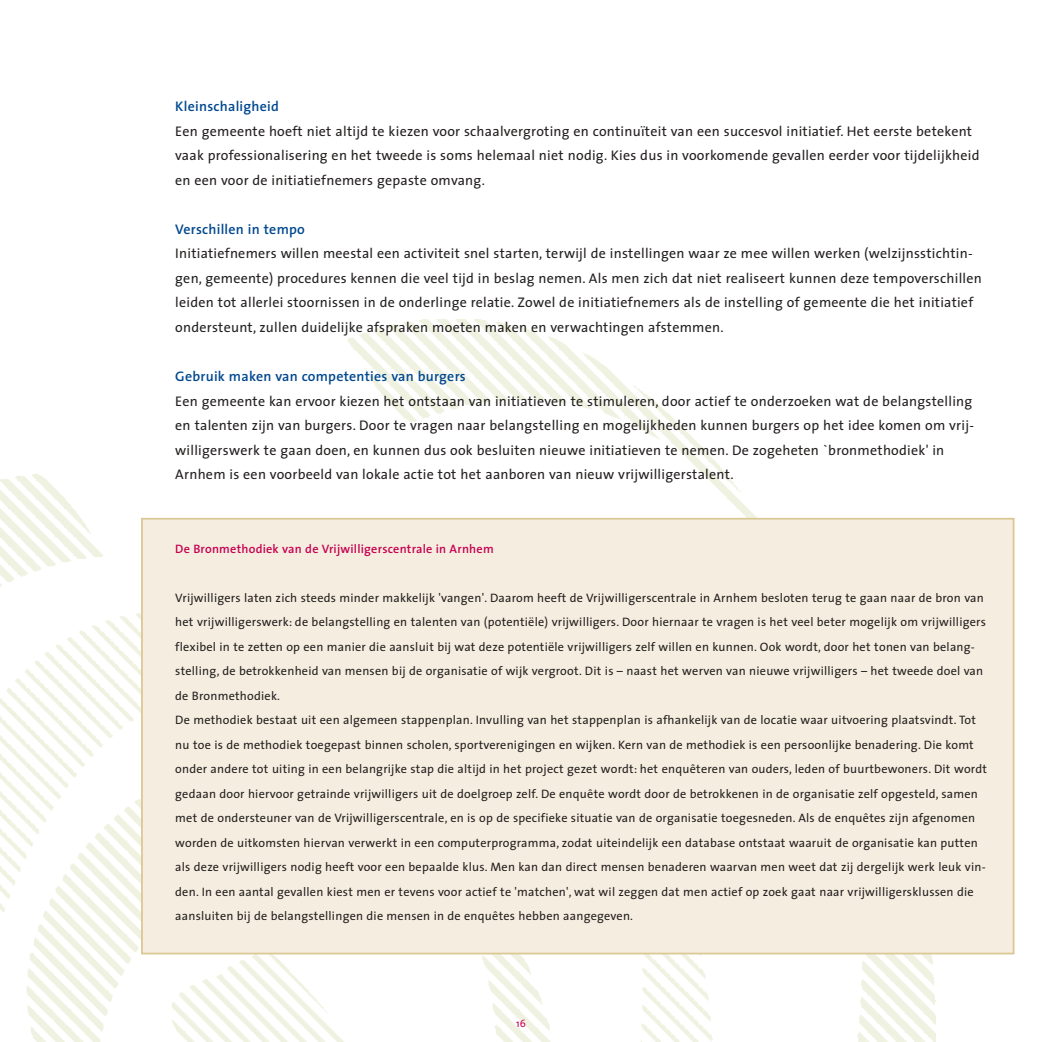
<style>
.page{position:relative;width:1042px;height:1042px;background:#fff}
.page>*{position:absolute;margin:0;border:0;box-sizing:border-box;transform-origin:0 0}
.t1{font:14px/24.5px "The Sans";letter-spacing:.02em;color:#231f1f}
.t2{font:600 14px "The Sans";letter-spacing:.02em;color:#004890}
.t3{font:12.25px/24.5px "The Sans";letter-spacing:.02em;color:#231f1f}
.t4{font:600 12.25px "The Sans";letter-spacing:.02em;color:#c60051}
.t5{font:10.5px "The Sans";color:#c60051}
</style>
<div class="page">
<img style="left:1px;top:320px;width:934px;height:721px">
<div style="left:142px;top:518px;width:871px;height:435px;background:#f5eee0"></div>
<div style="left:141px;top:517px;width:873px;height:437px;border:2px solid #dbc793"></div>
<p class="t2" style="left:175px;top:101px;width:105px">Kleinschaligheid</p>
<p class="t1" style="left:175px;top:120px;width:805px">Een gemeente hoeft niet altijd te kiezen voor schaalvergroting en continuïteit van een succesvol initiatief. Het eerste betekent vaak professionalisering en het tweede is soms helemaal niet nodig. Kies dus in voorkomende gevallen eerder voor tijdelijkheid en een voor de initiatiefnemers gepaste omvang.</p>
<p class="t2" style="left:175px;top:223px;width:131px">Verschillen in tempo</p>
<p class="t1" style="left:175px;top:243px;width:808px">Initiatiefnemers willen meestal een activiteit snel starten, terwijl de instellingen waar ze mee willen werken (welzijnsstichtin&shy;gen, gemeente) procedures kennen die veel tijd in beslag nemen. Als men zich dat niet realiseert kunnen deze tempoverschillen leiden tot allerlei stoornissen in de onderlinge relatie. Zowel de initiatiefnemers als de instelling of gemeente die het initiatief ondersteunt, zullen duidelijke afspraken moeten maken en verwachtingen afstemmen.</p>
<p class="t2" style="left:175px;top:370px;width:292px">Gebruik maken van competenties van burgers</p>
<p class="t1" style="left:175px;top:390px;width:800px">Een gemeente kan ervoor kiezen het ontstaan van initiatieven te stimuleren, door actief te onderzoeken wat de belangstelling en talenten zijn van burgers. Door te vragen naar belangstelling en mogelijkheden kunnen burgers op het idee komen om vrij&shy;willigerswerk te gaan doen, en kunnen dus ook besluiten nieuwe initiatieven te nemen. De zogeheten `bronmethodiek' in Arnhem is een voorbeeld van lokale actie tot het aanboren van nieuw vrijwilligerstalent.</p>
<p class="t4" style="left:175px;top:543px;width:320px">De Bronmethodiek van de Vrijwilligerscentrale in Arnhem</p>
<p class="t3" style="left:175px;top:586px;width:813px">Vrijwilligers laten zich steeds minder makkelijk 'vangen'. Daarom heeft de Vrijwilligerscentrale in Arnhem besloten terug te gaan naar de bron van het vrijwilligerswerk: de belangstelling en talenten van (potentiële) vrijwilligers. Door hiernaar te vragen is het veel beter mogelijk om vrijwilligers flexibel in te zetten op een manier die aansluit bij wat deze potentiële vrijwilligers zelf willen en kunnen. Ook wordt, door het tonen van belang&shy;stelling, de betrokkenheid van mensen bij de organisatie of wijk vergroot. Dit is – naast het werven van nieuwe vrijwilligers – het tweede doel van de Bronmethodiek.<br>De methodiek bestaat uit een algemeen stappenplan. Invulling van het stappenplan is afhankelijk van de locatie waar uitvoering plaatsvindt. Tot nu toe is de methodiek toegepast binnen scholen, sportverenigingen en wijken. Kern van de methodiek is een persoonlijke benadering. Die komt onder andere tot uiting in een belangrijke stap die altijd in het project gezet wordt: het enquêteren van ouders, leden of buurtbewoners. Dit wordt gedaan door hiervoor getrainde vrijwilligers uit de doelgroep zelf. De enquête wordt door de betrokkenen in de organisatie zelf opgesteld, samen met de ondersteuner van de Vrijwilligerscentrale, en is op de specifieke situatie van de organisatie toegesneden. Als de enquêtes zijn afgenomen worden de uitkomsten hiervan verwerkt in een computerprogramma, zodat uiteindelijk een database ontstaat waaruit de organisatie kan putten als deze vrijwilligers nodig heeft voor een bepaalde klus. Men kan dan direct mensen benaderen waarvan men weet dat zij dergelijk werk leuk vin&shy;den. In een aantal gevallen kiest men er tevens voor actief te 'matchen', wat wil zeggen dat men actief op zoek gaat naar vrijwilligersklussen die aansluiten bij de belangstellingen die mensen in de enquêtes hebben aangegeven.</p>
<p class="t5" style="left:516px;top:1019px;width:11px">16</p>
</div>
